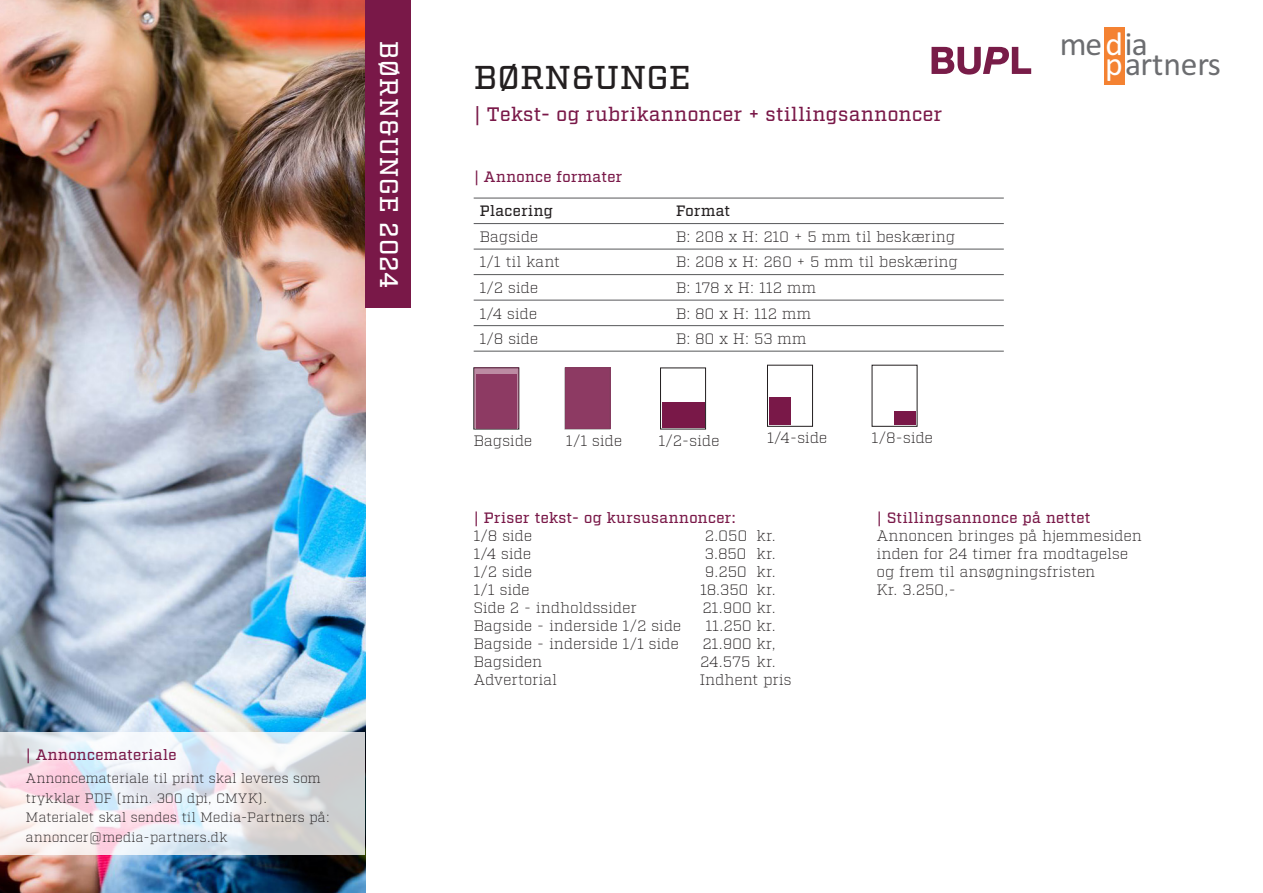
<style>
.page{position:relative;width:1263px;height:893px;background:#fff}
.page>*{position:absolute;margin:0;border:0;box-sizing:border-box;transform-origin:0 0}
.t1{font:33.45px "Calibri";letter-spacing:-.005em;color:#6c6d70}
.t2{font:500 33px "Factoria";letter-spacing:.025em;color:#231f20}
.t3{font:500 25.5px "Factoria";letter-spacing:.05em;color:#fff}
.t4{font:500 19.5px "Factoria";letter-spacing:.025em;color:#791848}
.t5{font:300 15px "Factoria";letter-spacing:.02em;color:#231f20}
.t6{font:500 15px "Factoria";letter-spacing:.02em;color:#791848}
.t7{font:500 15px "Factoria";letter-spacing:.02em;color:#231f20}
.t8{font:300 13.5px/19.5px "Factoria";letter-spacing:.02em;color:#231f20}
.s1{color:#fff}
</style>
<div class="page">
<img style="left:0;top:0;width:365px;height:893px">
<svg style="left:0;top:732px;width:365px;height:123px"></svg>
<hr style="left:474px;top:198px;width:196px;height:1px;background:#57585a">
<hr style="left:670px;top:198px;width:334px;height:1px;background:#57585a">
<hr style="left:474px;top:223px;width:196px;height:1px;background:#57585a">
<hr style="left:670px;top:223px;width:334px;height:1px;background:#57585a">
<hr style="left:474px;top:249px;width:196px;height:1px;background:#57585a">
<hr style="left:670px;top:249px;width:334px;height:1px;background:#57585a">
<hr style="left:474px;top:274px;width:196px;height:1px;background:#57585a">
<hr style="left:670px;top:274px;width:334px;height:1px;background:#57585a">
<hr style="left:474px;top:300px;width:196px;height:1px;background:#57585a">
<hr style="left:670px;top:300px;width:334px;height:1px;background:#57585a">
<hr style="left:474px;top:325px;width:196px;height:1px;background:#57585a">
<hr style="left:670px;top:325px;width:334px;height:1px;background:#57585a">
<hr style="left:474px;top:351px;width:196px;height:1px;background:#57585a">
<hr style="left:670px;top:351px;width:334px;height:1px;background:#57585a">
<div style="left:660px;top:368px;width:46px;height:61px;border:1px solid #231f20"></div>
<div style="left:474px;top:368px;width:45px;height:60px;background:#bc8ba3"></div>
<div style="left:662px;top:403px;width:42px;height:25px;background:#791848"></div>
<div style="left:767px;top:365px;width:46px;height:61px;border:1px solid #231f20"></div>
<div style="left:770px;top:397px;width:21px;height:28px;background:#791848"></div>
<div style="left:894px;top:411px;width:22px;height:14px;background:#791848"></div>
<div style="left:476px;top:374px;width:41px;height:55px;background:#8d3a63"></div>
<div style="left:565px;top:368px;width:45px;height:61px;background:#8d3a63"></div>
<div style="left:365px;top:0;width:45px;height:308px;background:#791848"></div>
<div style="left:1103px;top:28px;width:21px;height:57px;background:#f48232"></div>
<svg style="left:931px;top:47px;width:100px;height:28px"></svg>
<p class="t3" style="left:404px;top:41px;width:248px;rotate:90deg">BØRN&amp;UNGE 2024</p>
<p class="t6" style="left:26px;top:745px;width:152px">| Annoncemateriale</p>
<p class="t8" style="left:26px;top:769px;width:305px">Annoncemateriale til print skal leveres som trykklar PDF (min. 300 dpi, CMYK).<br>Materialet skal sendes til Media-Partners på: annoncer@media-partners.dk</p>
<p class="t2" style="left:474px;top:58px;width:218px">BØRN&amp;UNGE</p>
<p class="t4" style="left:474px;top:103px;width:470px">| Tekst- og rubrikannoncer + stillingsannoncer</p>
<p class="t6" style="left:474px;top:168px;width:150px">| Annonce formater</p>
<p class="t7" style="left:480px;top:202px;width:75px">Placering</p>
<p class="t7" style="left:676px;top:202px;width:56px">Format</p>
<p class="t5" style="left:480px;top:228px;width:60px">Bagside</p>
<p class="t5" style="left:676px;top:228px;width:281px">B: 208 x H: 210 + 5 mm til beskæring</p>
<p class="t5" style="left:480px;top:253px;width:82px">1/1 til kant</p>
<p class="t5" style="left:676px;top:253px;width:283px">B: 208 x H: 260 + 5 mm til beskæring</p>
<p class="t5" style="left:480px;top:279px;width:60px">1/2 side</p>
<p class="t5" style="left:676px;top:279px;width:141px">B: 178 x H: 112 mm</p>
<p class="t5" style="left:480px;top:304px;width:59px">1/4 side</p>
<p class="t5" style="left:676px;top:304px;width:137px">B: 80 x H: 112 mm</p>
<p class="t5" style="left:480px;top:330px;width:60px">1/8 side</p>
<p class="t5" style="left:676px;top:330px;width:132px">B: 80 x H: 53 mm</p>
<p class="t5" style="left:474px;top:432px;width:60px">Bagside</p>
<p class="t5" style="left:566px;top:432px;width:57px">1/1 side</p>
<p class="t5" style="left:659px;top:432px;width:62px">1/2-side</p>
<p class="t5" style="left:767px;top:429px;width:61px">1/4-side</p>
<p class="t5" style="left:872px;top:429px;width:62px">1/8-side</p>
<p class="t1" style="left:1060px;top:23px;width:90px">me<span class="s1">d</span>ia</p>
<p class="t1" style="left:1105px;top:43px;width:117px"><span class="s1">p</span>artners</p>
<p class="t6" style="left:474px;top:509px;width:263px">| Priser tekst- og kursusannoncer:</p>
<p class="t5" style="left:474px;top:527px;width:60px">1/8 side</p>
<p class="t5" style="left:474px;top:545px;width:59px">1/4 side</p>
<p class="t5" style="left:474px;top:563px;width:60px">1/2 side</p>
<p class="t5" style="left:474px;top:581px;width:57px">1/1 side</p>
<p class="t5" style="left:474px;top:599px;width:164px">Side 2 - indholdssider</p>
<p class="t5" style="left:474px;top:617px;width:209px">Bagside - inderside 1/2 side</p>
<p class="t5" style="left:474px;top:635px;width:207px">Bagside - inderside 1/1 side</p>
<p class="t5" style="left:474px;top:653px;width:70px">Bagsiden</p>
<p class="t5" style="left:474px;top:671px;width:85px">Advertorial</p>
<p class="t5" style="left:705px;top:527px;width:72px">2.050 kr.</p>
<p class="t5" style="left:705px;top:545px;width:72px">3.850 kr.</p>
<p class="t5" style="left:705px;top:563px;width:72px">9.250 kr.</p>
<p class="t5" style="left:700px;top:581px;width:77px">18.350 kr.</p>
<p class="t5" style="left:703px;top:599px;width:74px">21.900 kr.</p>
<p class="t5" style="left:706px;top:617px;width:71px">11.250 kr.</p>
<p class="t5" style="left:703px;top:635px;width:74px">21.900 kr,</p>
<p class="t5" style="left:700px;top:653px;width:77px">24.575 kr.</p>
<p class="t5" style="left:700px;top:671px;width:93px">Indhent pris</p>
<p class="t6" style="left:877px;top:509px;width:215px">| Stillingsannonce på nettet</p>
<p class="t5" style="left:877px;top:527px;width:266px">Annoncen bringes på hjemmesiden</p>
<p class="t5" style="left:877px;top:545px;width:253px">inden for 24 timer fra modtagelse</p>
<p class="t5" style="left:877px;top:563px;width:220px">og frem til ansøgningsfristen</p>
<p class="t5" style="left:877px;top:581px;width:80px">Kr. 3.250,-</p>
</div>
